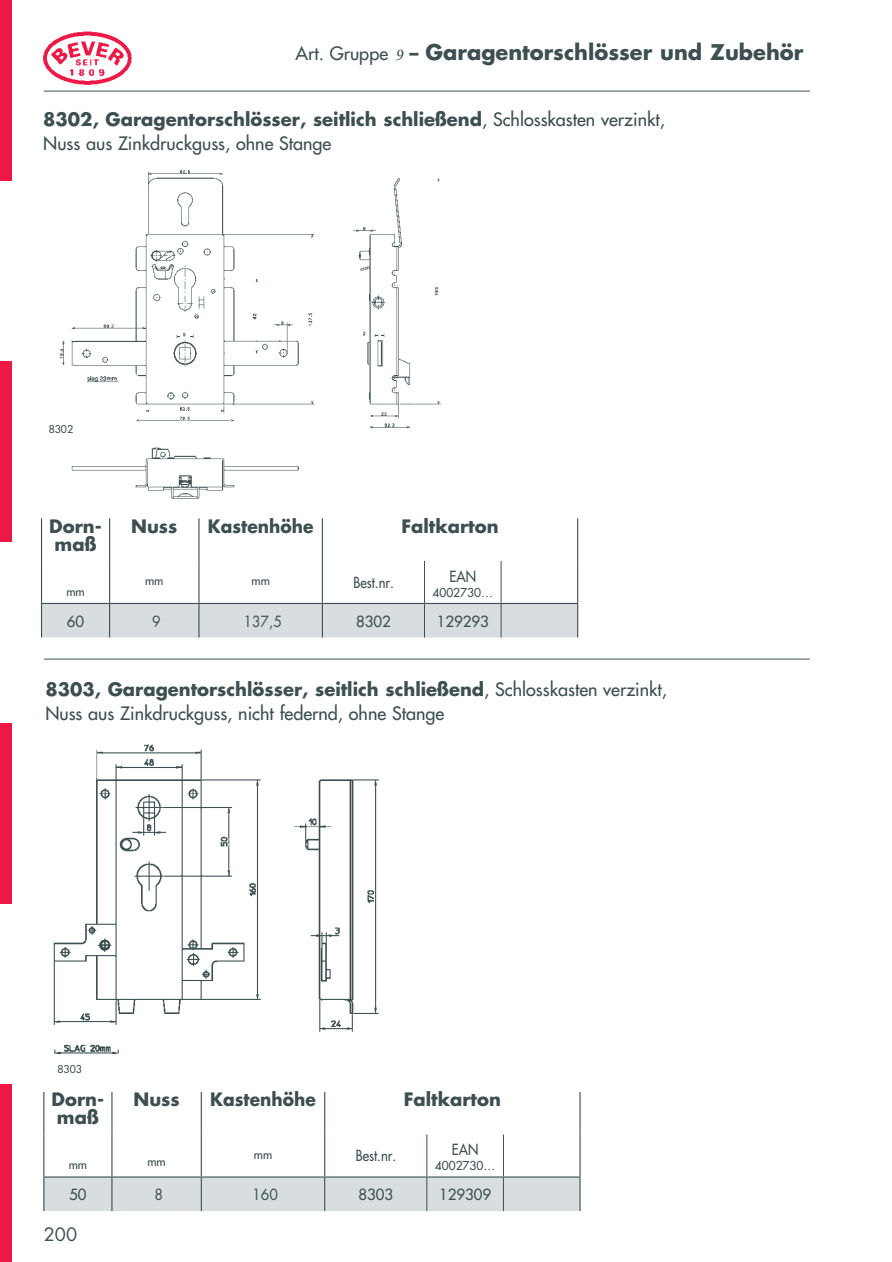
<style>
.page{position:relative;width:892px;height:1262px;background:#fff}
.page>*{position:absolute;margin:0;border:0;box-sizing:border-box;transform-origin:0 0}
.t1{font:700 21px "Futura";color:#3d4f51}
.t2{font:18px/24px "Futura";color:#3d4f51}
.t3{font:700 18px/18px "Futura";color:#3d4f51}
.t4{font:700 18px "Futura";color:#3d4f51;scale:.95 1}
.t5{font:18px "Futura";color:#3d4f51}
.t6{font:15px "Futura";color:#3d4f51}
.t7{font:15px "Futura";color:#3d4f51;scale:.87 1}
.t8{font:15px "Futura";color:#3d4f51;scale:.93 1}
.t9{font:15px "Futura";color:#3d4f51;scale:.88 1}
.t10{font:12px "Futura";color:#3d4f51}
.t11{font:10.5px "Futura";color:#3d4f51}
.s1{font-weight:400;font-size:18px}
.s2{font-family:"Monotype Corsiva";font-weight:400;font-size:18px}
.s3{font-size:18px}
.s4{font-weight:700}
</style>
<div class="page">
<div style="left:0;top:0;width:12px;height:180px;background:#ed1846"></div>
<div style="left:0;top:361px;width:12px;height:181px;background:#ed1846"></div>
<div style="left:0;top:722px;width:12px;height:181px;background:#ed1846"></div>
<div style="left:0;top:1084px;width:12px;height:177px;background:#ed1846"></div>
<hr style="left:44px;top:91px;width:765px;height:1px;background:#3d4f51">
<img style="left:43px;top:32px;width:89px;height:53px">
<img style="left:59px;top:170px;width:382px;height:329px">
<hr style="left:44px;top:658px;width:765px;height:1px;background:#3d4f51">
<svg style="left:42px;top:561px;width:535px;height:76px"></svg>
<hr style="left:109px;top:518px;width:1px;height:43px;background:#3d4f51">
<hr style="left:198px;top:518px;width:1px;height:43px;background:#3d4f51">
<hr style="left:322px;top:518px;width:1px;height:43px;background:#3d4f51">
<hr style="left:577px;top:518px;width:1px;height:43px;background:#3d4f51">
<hr style="left:109px;top:561px;width:1px;height:42px;background:#3d4f51">
<hr style="left:198px;top:561px;width:1px;height:42px;background:#3d4f51">
<hr style="left:322px;top:561px;width:1px;height:42px;background:#3d4f51">
<hr style="left:577px;top:561px;width:1px;height:42px;background:#3d4f51">
<hr style="left:109px;top:604px;width:1px;height:33px;background:#3d4f51">
<hr style="left:198px;top:604px;width:1px;height:33px;background:#3d4f51">
<hr style="left:322px;top:604px;width:1px;height:33px;background:#3d4f51">
<hr style="left:577px;top:604px;width:1px;height:33px;background:#3d4f51">
<hr style="left:41px;top:518px;width:1px;height:43px;background:#3d4f51">
<hr style="left:41px;top:561px;width:1px;height:42px;background:#3d4f51">
<hr style="left:41px;top:604px;width:1px;height:33px;background:#3d4f51">
<hr style="left:500px;top:561px;width:1px;height:42px;background:#3d4f51">
<hr style="left:500px;top:604px;width:1px;height:33px;background:#3d4f51">
<hr style="left:424px;top:561px;width:1px;height:42px;background:#3d4f51">
<hr style="left:424px;top:604px;width:1px;height:33px;background:#3d4f51">
<hr style="left:41px;top:603px;width:69px;height:1px;background:#3d4f51">
<hr style="left:110px;top:603px;width:89px;height:1px;background:#3d4f51">
<hr style="left:199px;top:603px;width:123px;height:1px;background:#3d4f51">
<hr style="left:322px;top:603px;width:102px;height:1px;background:#3d4f51">
<hr style="left:424px;top:603px;width:77px;height:1px;background:#3d4f51">
<hr style="left:501px;top:603px;width:77px;height:1px;background:#3d4f51">
<img style="left:53px;top:744px;width:326px;height:310px">
<svg style="left:44px;top:1134px;width:535px;height:77px"></svg>
<hr style="left:111px;top:1091px;width:1px;height:43px;background:#3d4f51">
<hr style="left:201px;top:1091px;width:1px;height:43px;background:#3d4f51">
<hr style="left:324px;top:1091px;width:1px;height:43px;background:#3d4f51">
<hr style="left:579px;top:1091px;width:1px;height:43px;background:#3d4f51">
<hr style="left:111px;top:1134px;width:1px;height:42px;background:#3d4f51">
<hr style="left:201px;top:1134px;width:1px;height:42px;background:#3d4f51">
<hr style="left:324px;top:1134px;width:1px;height:42px;background:#3d4f51">
<hr style="left:579px;top:1134px;width:1px;height:42px;background:#3d4f51">
<hr style="left:111px;top:1177px;width:1px;height:34px;background:#3d4f51">
<hr style="left:201px;top:1177px;width:1px;height:34px;background:#3d4f51">
<hr style="left:324px;top:1177px;width:1px;height:34px;background:#3d4f51">
<hr style="left:579px;top:1177px;width:1px;height:34px;background:#3d4f51">
<hr style="left:43px;top:1091px;width:1px;height:43px;background:#3d4f51">
<hr style="left:43px;top:1134px;width:1px;height:42px;background:#3d4f51">
<hr style="left:43px;top:1177px;width:1px;height:34px;background:#3d4f51">
<hr style="left:503px;top:1134px;width:1px;height:42px;background:#3d4f51">
<hr style="left:503px;top:1177px;width:1px;height:34px;background:#3d4f51">
<hr style="left:426px;top:1134px;width:1px;height:42px;background:#3d4f51">
<hr style="left:426px;top:1177px;width:1px;height:34px;background:#3d4f51">
<hr style="left:43px;top:1176px;width:69px;height:1px;background:#3d4f51">
<hr style="left:112px;top:1176px;width:89px;height:1px;background:#3d4f51">
<hr style="left:201px;top:1176px;width:123px;height:1px;background:#3d4f51">
<hr style="left:324px;top:1176px;width:103px;height:1px;background:#3d4f51">
<hr style="left:427px;top:1176px;width:76px;height:1px;background:#3d4f51">
<hr style="left:503px;top:1176px;width:77px;height:1px;background:#3d4f51">
<p class="t1" style="left:295px;top:38px;width:509px"><span class="s1">Art. Gruppe</span> <span class="s2">9</span> <span class="s3">–</span> Garagentorschlösser und Zubehör</p>
<p class="t2" style="left:43px;top:107px;width:623px"><span class="s4">8302, Garagentorschlösser, seitlich schließend</span>, Schlosskasten verzinkt,<br>Nuss aus Zinkdruckguss, ohne Stange</p>
<p class="t11" style="left:49px;top:422px;width:26px">8302</p>
<p class="t3" style="left:49px;top:516px;width:54px">Dorn&shy;maß</p>
<p class="t10" style="left:66px;top:583px;width:20px">mm</p>
<p class="t3" style="left:131px;top:516px;width:48px">Nuss</p>
<p class="t10" style="left:145px;top:573px;width:20px">mm</p>
<p class="t4" style="left:208px;top:513px;width:113px">Kastenhöhe</p>
<p class="t10" style="left:251px;top:573px;width:20px">mm</p>
<p class="t3" style="left:401px;top:516px;width:99px">Faltkarton</p>
<p class="t7" style="left:353px;top:572px;width:48px">Best.nr.</p>
<p class="t9" style="left:449px;top:566px;width:32px">EAN</p>
<p class="t10" style="left:432px;top:584px;width:62px">4002730…</p>
<p class="t6" style="left:67px;top:611px;width:19px">60</p>
<p class="t8" style="left:152px;top:611px;width:11px">9</p>
<p class="t8" style="left:243px;top:611px;width:43px">137,5</p>
<p class="t6" style="left:356px;top:611px;width:36px">8302</p>
<p class="t6" style="left:436px;top:611px;width:54px">129293</p>
<p class="t2" style="left:45px;top:677px;width:623px"><span class="s4">8303, Garagentorschlösser, seitlich schließend</span>, Schlosskasten verzinkt,<br>Nuss aus Zinkdruckguss, nicht federnd, ohne Stange</p>
<p class="t11" style="left:57px;top:1062px;width:26px">8303</p>
<p class="t3" style="left:52px;top:1090px;width:54px">Dorn&shy;maß</p>
<p class="t10" style="left:69px;top:1157px;width:20px">mm</p>
<p class="t3" style="left:133px;top:1090px;width:48px">Nuss</p>
<p class="t10" style="left:147px;top:1154px;width:20px">mm</p>
<p class="t4" style="left:210px;top:1087px;width:113px">Kastenhöhe</p>
<p class="t10" style="left:254px;top:1146px;width:20px">mm</p>
<p class="t3" style="left:403px;top:1090px;width:99px">Faltkarton</p>
<p class="t7" style="left:355px;top:1146px;width:48px">Best.nr.</p>
<p class="t9" style="left:452px;top:1139px;width:32px">EAN</p>
<p class="t10" style="left:435px;top:1157px;width:62px">4002730…</p>
<p class="t6" style="left:69px;top:1184px;width:19px">50</p>
<p class="t8" style="left:154px;top:1184px;width:11px">8</p>
<p class="t8" style="left:252px;top:1184px;width:29px">160</p>
<p class="t6" style="left:358px;top:1184px;width:36px">8303</p>
<p class="t6" style="left:439px;top:1184px;width:54px">129309</p>
<p class="t5" style="left:44px;top:1222px;width:35px">200</p>
</div>
